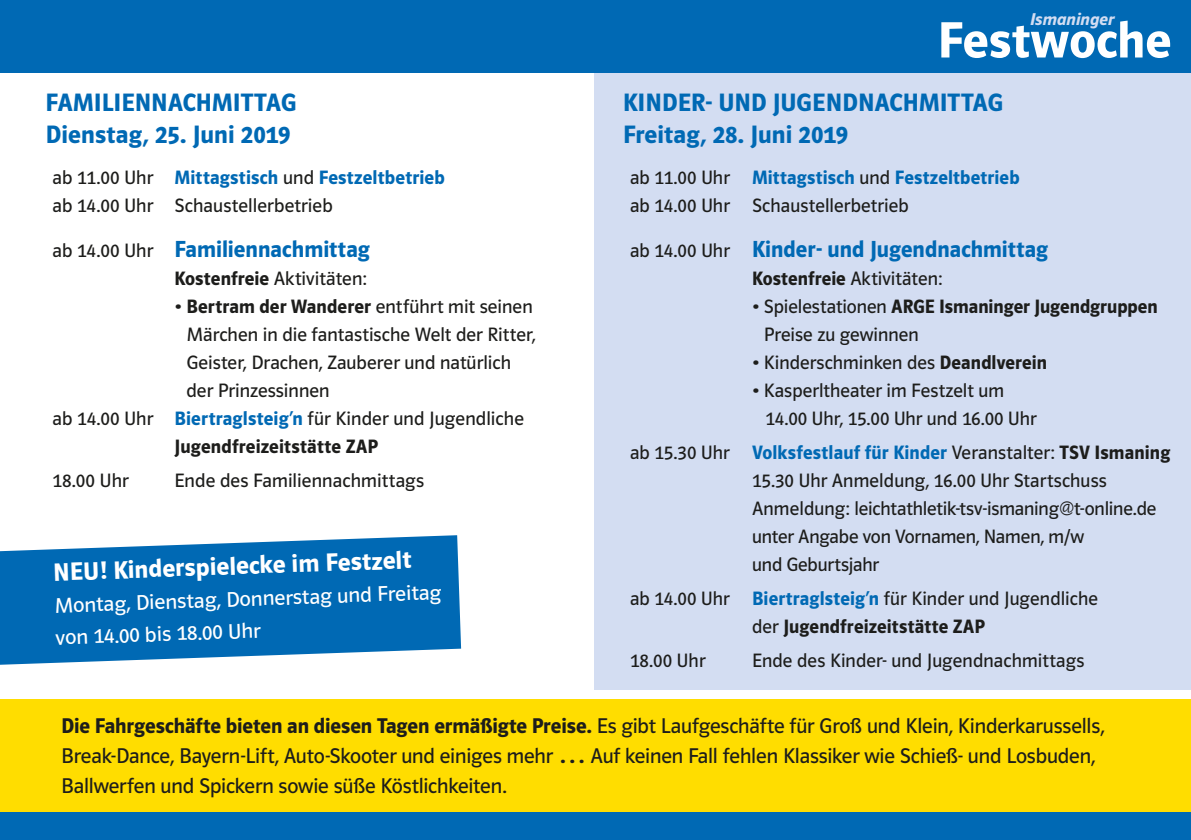
<style>
.page{position:relative;width:1191px;height:840px;background:#fff}
.page>*{position:absolute;margin:0;border:0;box-sizing:border-box;transform-origin:0 0}
.t1{font:600 52.6px "Polo 22";letter-spacing:.005em;color:#fff}
.t2{font:600 26px/32px "Polo 22";letter-spacing:.005em;color:#0069b4}
.t3{font:600 26px "Polo 22";color:#fff}
.t4{font:600 24px "Polo 22";color:#0069b4}
.t5{font:22px/30px "Polo 22 Buch";letter-spacing:-.005em;color:#1d1d1b}
.t6{font:22px/32px "Polo 22 Buch";color:#fff}
.t7{font:20px/28px "Polo 22 Buch";letter-spacing:.005em;color:#1d1d1b}
.t8{font:600 20px "Polo 22";letter-spacing:.005em;color:#1d1d1b}
.t9{font:600 20px "Polo 22";letter-spacing:.01em;color:#0069b4}
.t10{font:italic 600 17.8px "Polo 22";letter-spacing:.005em;color:#d3ddf2}
.s1{font-family:"Polo 22 Buch";font-weight:400;color:#1d1d1b}
.s2{font-family:"Polo 22 Buch";font-weight:400;font-size:20px;color:#1d1d1b}
.s3{font-family:"Polo 22";font-weight:600}
.s4{font-family:"Polo 22";font-weight:600;color:#0069b4}
.s5{font-family:"Polo 22 Buch";font-weight:400}
</style>
<div class="page">
<div style="left:594px;top:72px;width:597px;height:617px;background:#d3ddf2"></div>
<div style="left:0;top:698px;width:1191px;height:113px;background:#fd0"></div>
<div style="left:0;top:811px;width:1191px;height:28px;background:#0069b4"></div>
<div style="left:0;top:0;width:1191px;height:72px;background:#0069b4"></div>
<svg style="left:0;top:535px;width:461px;height:129px;background:#1f7bbd"></svg>
<p class="t10" style="left:1030px;top:10px;width:86px">Ismaninger</p>
<h1 class="t1" style="left:937px;top:11px;width:235px">Festwoche</h1>
<h2 class="t2" style="left:46px;top:87px;width:252px">FAMILIENNACHMITTAG<br>Dienstag, 25. Juni 2019</h2>
<h2 class="t2" style="left:623px;top:87px;width:382px">KINDER- UND JUGENDNACHMITTAG<br>Freitag, 28. Juni 2019</h2>
<p class="t9" style="left:52px;top:166px;width:394px"><span class="s1">ab 11.00 Uhr</span> Mittagstisch <span class="s1">und</span> Festzeltbetrieb</p>
<p class="t7" style="left:52px;top:191px;width:282px">ab 14.00 Uhr Schaustellerbetrieb</p>
<p class="t4" style="left:52px;top:236px;width:319px"><span class="s2">ab 14.00 Uhr</span> Familiennachmittag</p>
<p class="t7" style="left:174px;top:264px;width:194px"><span class="s3">Kostenfreie</span> Aktivitäten:</p>
<p class="t7" style="left:174px;top:292px;width:360px">• <span class="s3">Bertram der Wanderer</span> entführt mit seinen</p>
<p class="t7" style="left:186px;top:320px;width:350px">Märchen in die fantastische Welt der Ritter,</p>
<p class="t7" style="left:186px;top:348px;width:326px">Geister, Drachen, Zauberer und natürlich</p>
<p class="t7" style="left:186px;top:376px;width:145px">der Prinzessinnen</p>
<p class="t7" style="left:52px;top:404px;width:473px">ab 14.00 Uhr <span class="s4">Biertraglsteig‘n</span> für Kinder und Jugendliche</p>
<p class="t8" style="left:174px;top:435px;width:205px">Jugendfreizeitstätte ZAP</p>
<p class="t7" style="left:52px;top:466px;width:78px">18.00 Uhr</p>
<p class="t7" style="left:174px;top:466px;width:251px">Ende des Familiennachmittags</p>
<h2 class="t3" style="left:53px;top:557px;width:360px;rotate:-2deg">NEU! Kinderspielecke im Festzelt</h2>
<p class="t6" style="left:54px;top:589px;width:388px;rotate:-2deg">Montag, Dienstag, Donnerstag und Freitag von 14.00 bis 18.00 Uhr</p>
<p class="t9" style="left:630px;top:166px;width:391px"><span class="s1">ab 11.00 Uhr</span> Mittagstisch <span class="s1">und</span> Festzeltbetrieb</p>
<p class="t7" style="left:630px;top:191px;width:280px">ab 14.00 Uhr Schaustellerbetrieb</p>
<p class="t4" style="left:630px;top:236px;width:419px"><span class="s2">ab 14.00 Uhr</span> Kinder- und Jugendnachmittag</p>
<p class="t7" style="left:752px;top:264px;width:192px"><span class="s3">Kostenfreie</span> Aktivitäten:</p>
<p class="t8" style="left:752px;top:295px;width:407px"><span class="s5">• Spielestationen</span> ARGE Ismaninger Jugendgruppen</p>
<p class="t7" style="left:764px;top:320px;width:156px">Preise zu gewinnen</p>
<p class="t7" style="left:752px;top:348px;width:296px">• Kinderschminken des <span class="s3">Deandlverein</span></p>
<p class="t7" style="left:765px;top:376px;width:272px;text-indent:-14px">• Kasperltheater im Festzelt um<br>14.00 Uhr, 15.00 Uhr und 16.00 Uhr</p>
<p class="t7" style="left:752px;top:438px;width:420px;text-indent:-122px">ab 15.30 Uhr <span class="s4">Volksfestlauf für Kinder</span> Veranstalter: <span class="s3">TSV Ismaning </span>15.30 Uhr Anmeldung, 16.00 Uhr Startschuss Anmeldung: leichtathletik-tsv-ismaning@t-online.de unter Angabe von Vornamen, Namen, m/w<br>und Geburtsjahr</p>
<p class="t7" style="left:630px;top:584px;width:469px">ab 14.00 Uhr <span class="s4">Biertraglsteig‘n</span> für Kinder und Jugendliche</p>
<p class="t8" style="left:752px;top:615px;width:234px"><span class="s5">der</span> Jugendfreizeitstätte ZAP</p>
<p class="t7" style="left:630px;top:645px;width:77px">18.00 Uhr</p>
<p class="t7" style="left:752px;top:645px;width:334px">Ende des Kinder- und Jugendnachmittags</p>
<p class="t5" style="left:61px;top:710px;width:1045px"><span class="s3">Die Fahrgeschäfte bieten an diesen Tagen ermäßigte Preise.</span> Es gibt Laufgeschäfte für Groß und Klein, Kinderkarussells,<br>Break-Dance, Bayern-Lift, Auto-Skooter und einiges mehr <span class="s3">…</span> Auf keinen Fall fehlen Klassiker wie Schieß- und Losbuden,<br>Ballwerfen und Spickern sowie süße Köstlichkeiten.</p>
</div>
